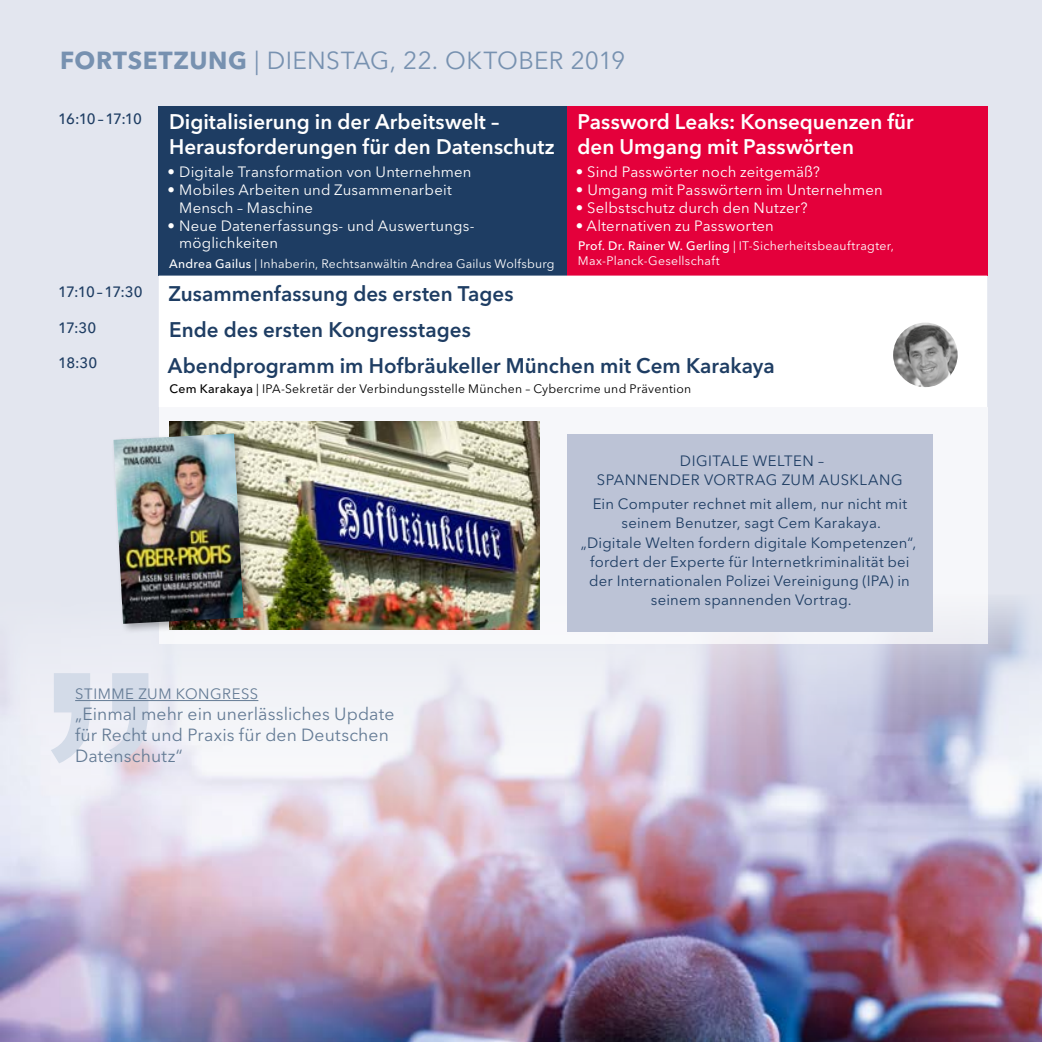
<style>
.page{position:relative;width:1042px;height:1042px;background:#e3e6ef}
.page>*{position:absolute;margin:0;border:0;box-sizing:border-box;transform-origin:0 0}
.t1{font:24.5px "Avenir Next LT Pro";letter-spacing:.01em;color:#7791b0}
.t2{font:600 21px/25.2px "Avenir Next LT Pro";color:#fff}
.t3{font:600 21px "Avenir Next LT Pro";color:#1e3d63}
.t4{font:17.5px/21px "Avenir Next LT Pro";letter-spacing:.005em;color:#647b95}
.t5{font:14.88px/17.8px "Avenir Next LT Pro";letter-spacing:.01em;color:#fff}
.t6{font:14.88px/19.2px "Avenir Next LT Pro";letter-spacing:.01em;color:#1e3d63;text-align:center}
.t7{font:14.88px/19.2px "Avenir Next LT Pro";letter-spacing:.035em;color:#1e3d63;text-align:center}
.t8{font:500 14.88px "Avenir Next LT Pro";letter-spacing:-.045em;color:#1e3d63}
.t9{font:14.88px "Avenir Next LT Pro";letter-spacing:.035em;color:#647b95}
.t10{font:12.25px/14.7px "Avenir Next LT Pro";letter-spacing:.02em;color:#fff}
.t11{font:12.25px "Avenir Next LT Pro";letter-spacing:.02em;color:#000}
.s1{font-weight:700}
.s2{font-weight:500}
</style>
<div class="page">
<img style="left:0;top:594px;width:1042px;height:448px">
<div style="left:159px;top:407px;width:828px;height:237px;background:#f6f7fa"></div>
<img style="left:170px;top:422px;width:369px;height:208px">
<div style="left:110px;top:430px;width:144px;height:204px;background:#000;opacity:.3"></div>
<img style="left:113px;top:433px;width:130px;height:191px">
<div style="left:159px;top:106px;width:408px;height:170px;background:#1e3d63"></div>
<div style="left:567px;top:106px;width:420px;height:170px;background:#e4003b"></div>
<div style="left:159px;top:276px;width:828px;height:131px;background:#fff"></div>
<img style="left:893px;top:323px;width:64px;height:64px;border-radius:32px">
<div style="left:567px;top:434px;width:366px;height:197px;background:#bcc3d6"></div>
<svg style="left:51px;top:673px;width:97px;height:90px"></svg>
<hr style="left:75px;top:700px;width:183px;height:1px;background:#647b95">
<h1 class="t1" style="left:60px;top:46px;width:566px"><span class="s1">FORTSETZUNG</span> | DIENSTAG, 22. OKTOBER 2019</h1>
<p class="t8" style="left:58px;top:110px;width:85px">16:10– 17:10</p>
<h2 class="t2" style="left:169px;top:109px;width:387px">Digitalisierung in der Arbeitswelt –<br>Herausforderungen für den Datenschutz</h2>
<p class="t5" style="left:167px;top:163px;width:306px">• Digitale Transformation von Unternehmen</p>
<p class="t5" style="left:179px;top:181px;width:274px;text-indent:-12px">• Mobiles Arbeiten und Zusammenarbeit<br>Mensch – Maschine</p>
<p class="t5" style="left:179px;top:216px;width:297px;text-indent:-12px">• Neue Datenerfassungs- und Auswertungs&shy;möglichkeiten</p>
<p class="t10" style="left:169px;top:256px;width:387px"><span class="s2">Andrea Gailus</span> | Inhaberin, Rechtsanwältin Andrea Gailus Wolfsburg</p>
<h2 class="t2" style="left:577px;top:109px;width:338px">Password Leaks: Konsequenzen für den Umgang mit Passwörten</h2>
<p class="t5" style="left:576px;top:163px;width:246px">• Sind Passwörter noch zeitgemäß?</p>
<p class="t5" style="left:576px;top:181px;width:309px">• Umgang mit Passwörtern im Unternehmen</p>
<p class="t5" style="left:576px;top:199px;width:233px">• Selbstschutz durch den Nutzer?</p>
<p class="t5" style="left:576px;top:216px;width:200px">• Alternativen zu Passworten</p>
<p class="t10" style="left:578px;top:239px;width:317px"><span class="s2">Prof. Dr. Rainer W. Gerling</span> | IT-Sicherheitsbeauftragter,<br>Max-Planck-Gesellschaft</p>
<h2 class="t3" style="left:58px;top:281px;width:457px"><sup>17:10–17:30</sup> Zusammenfassung des ersten Tages</h2>
<p class="t8" style="left:58px;top:318px;width:40px">17:30</p>
<h2 class="t3" style="left:169px;top:317px;width:303px">Ende des ersten Kongresstages</h2>
<p class="t8" style="left:58px;top:354px;width:41px">18:30</p>
<h2 class="t3" style="left:168px;top:353px;width:608px">Abendprogramm im Hofbräukeller München mit Cem Karakaya</h2>
<p class="t11" style="left:169px;top:381px;width:523px"><span class="s2">Cem Karakaya</span> | IPA-Sekretär der Verbindungsstelle München – Cybercrime und Prävention</p>
<p class="t9" style="left:75px;top:685px;width:185px">STIMME ZUM KONGRESS</p>
<p class="t4" style="left:75px;top:703px;width:321px">„Einmal mehr ein unerlässliches Update für Recht und Praxis für den Deutschen<br>Datenschutz“</p>
<p class="t7" style="left:597px;top:451px;width:307px">DIGITALE WELTEN –<br>SPANNENDER VORTRAG ZUM AUSKLANG</p>
<p class="t6" style="left:581px;top:494px;width:337px">Ein Computer rechnet mit allem, nur nicht mit seinem Benutzer, sagt Cem Karakaya.<br>„Digitale Welten fordern digitale Kompetenzen“, fordert der Experte für Internetkriminalität bei der Internationalen Polizei Vereinigung (IPA) in seinem spannenden Vortrag.</p>
</div>
